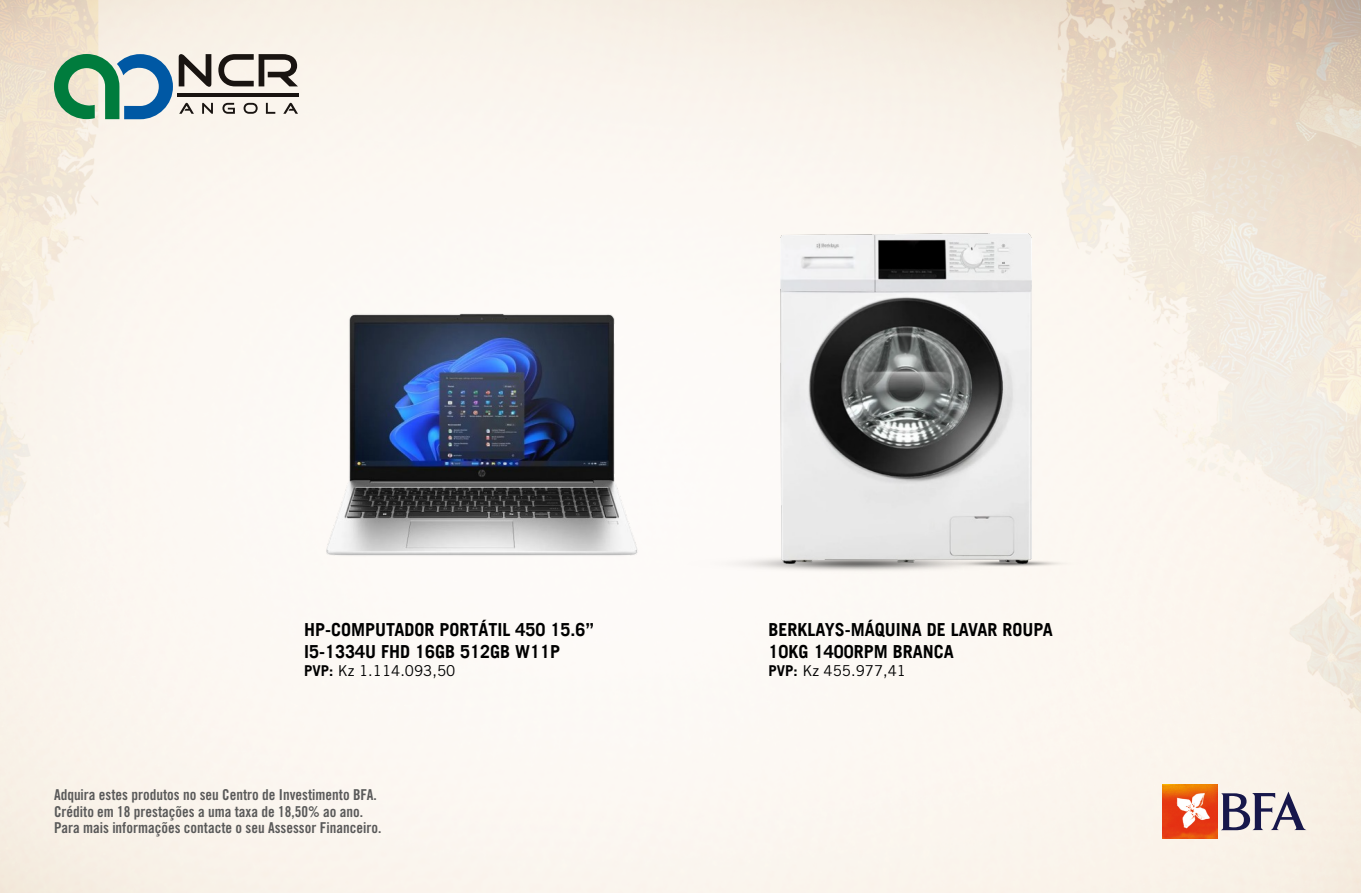
<style>
.page{position:relative;width:1361px;height:893px;background:#fff}
.page>*{position:absolute;margin:0;border:0;box-sizing:border-box;transform-origin:0 0}
.t1{font:18px/21.6px "Trade Gothic Bold 4";color:#000}
.t2{font:15px/16.5px "Trade Gothic LT Std Bd Cn 20";color:#595959}
.t3{font:15px "Trade Gothic";color:#000}
.s1{font-family:"Trade Gothic Bold 4"}
</style>
<div class="page">
<img style="left:0;top:0;width:1361px;height:893px">
<svg style="left:1221px;top:792px;width:85px;height:38px;background:#a39eac"></svg>
<img style="left:1162px;top:785px;width:55px;height:54px">
<img style="left:309px;top:261px;width:345px;height:316px">
<img style="left:684px;top:553px;width:347px;height:20px">
<img style="left:933px;top:559px;width:152px;height:9px">
<img style="left:780px;top:233px;width:251px;height:330px">
<svg style="left:179px;top:54px;width:32px;height:33px"></svg>
<svg style="left:218px;top:54px;width:80px;height:32px;background:#9a948e"></svg>
<svg style="left:179px;top:103px;width:15px;height:11px"></svg>
<svg style="left:202px;top:103px;width:11px;height:11px"></svg>
<svg style="left:222px;top:103px;width:13px;height:11px"></svg>
<svg style="left:244px;top:103px;width:14px;height:11px"></svg>
<svg style="left:266px;top:103px;width:9px;height:11px"></svg>
<svg style="left:283px;top:103px;width:15px;height:11px"></svg>
<hr style="left:178px;top:93px;width:121px;height:3px;background:#191411">
<svg style="left:54px;top:54px;width:119px;height:65px;background:#7aaca3"></svg>
<p class="t1" style="left:304px;top:620px;width:291px">HP-COMPUTADOR PORTÁTIL 450 15.6”<br>I5-1334U FHD 16GB 512GB W11P</p>
<p class="t3" style="left:304px;top:661px;width:153px"><span class="s1">PVP:</span> Kz 1.114.093,50</p>
<p class="t2" style="left:54px;top:786px;width:329px">Adquira estes produtos no seu Centro de Investimento BFA.<br>Crédito em 18 prestações a uma taxa de 18,50% ao ano.<br>Para mais informações contacte o seu Assessor Financeiro.</p>
<p class="t1" style="left:768px;top:620px;width:286px">BERKLAYS-MÁQUINA DE LAVAR ROUPA<br>10KG 1400RPM BRANCA</p>
<p class="t3" style="left:768px;top:661px;width:139px"><span class="s1">PVP:</span> Kz 455.977,41</p>
</div>
